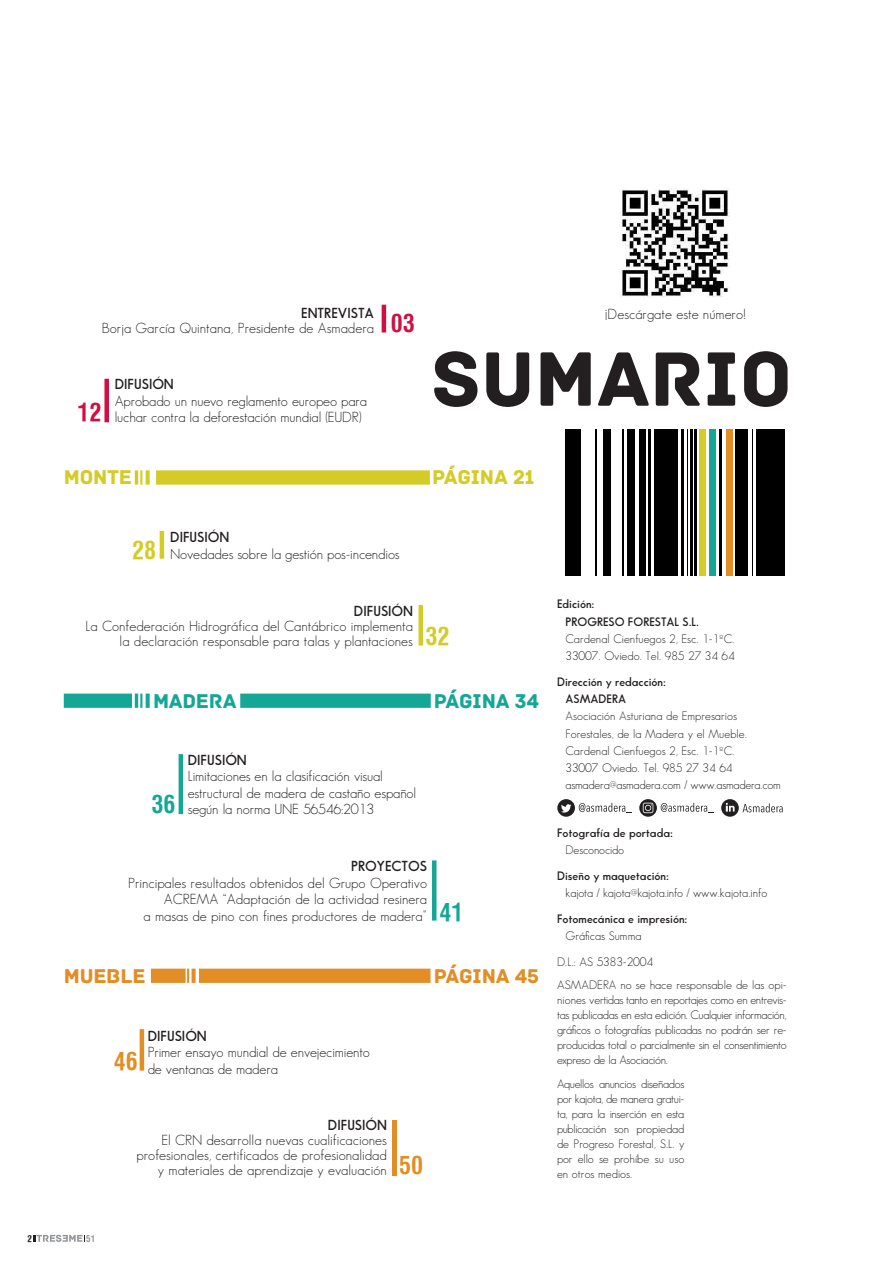
<style>
.page{position:relative;width:893px;height:1263px;background:#fff}
.page>*{position:absolute;margin:0;border:0;box-sizing:border-box;transform-origin:0 0}
.t1{font:81px "Archive";color:#231f20}
.t2{font:21px "Archive";letter-spacing:-.01em;color:#e28e25}
.t3{font:21px "Archive";letter-spacing:-.01em;color:#15a796}
.t4{font:21px "Archive";letter-spacing:-.01em;color:#d4cc26}
.t5{font:14.25px/16.5px "Sans Serif FLF";color:#231f20}
.t6{font:600 14.25px "Sans Serif FLF";color:#231f20}
.t7{font:12px/15px "Sans Serif FLF";color:#231f20}
.t8{font:600 12px/17.2px "Sans Serif FLF";color:#231f20}
.t9{font:9px "Swiss 721 Bold Condensed BT";color:#939598}
.t10{font:9px "Swiss 721 Bold Condensed BT";color:#231f20}
.s1{font-weight:600}
.s2{font-family:"Swiss 721 Bold Condensed BT";font-size:24px;color:#d10e40}
.s3{font-family:"Swiss 721 Bold Condensed BT";font-size:24px;color:#d4cc26}
.s4{font-family:"Swiss 721 Bold Condensed BT";font-size:24px;color:#15a796}
.s5{font-family:"Swiss 721 Bold Condensed BT";font-size:24px;color:#e28e25}
</style>
<div class="page">
<svg style="left:33px;top:1235px;width:52px;height:7px"></svg>
<hr style="left:622px;top:429px;width:2px;height:147px;background:#000">
<hr style="left:595px;top:429px;width:2px;height:147px;background:#000">
<div style="left:627px;top:429px;width:7px;height:147px;background:#000"></div>
<div style="left:603px;top:429px;width:7px;height:147px;background:#000"></div>
<hr style="left:687px;top:429px;width:1px;height:147px;background:#000">
<hr style="left:752px;top:429px;width:1px;height:147px;background:#000">
<hr style="left:649px;top:429px;width:2px;height:147px;background:#000">
<hr style="left:694px;top:429px;width:3px;height:147px;background:#000">
<hr style="left:719px;top:429px;width:2px;height:147px;background:#000">
<hr style="left:681px;top:429px;width:3px;height:147px;background:#000">
<hr style="left:690px;top:429px;width:3px;height:147px;background:#000">
<div style="left:654px;top:429px;width:24px;height:147px;background:#000"></div>
<div style="left:566px;top:429px;width:15px;height:147px;background:#000"></div>
<div style="left:639px;top:429px;width:6px;height:147px;background:#000"></div>
<div style="left:735px;top:429px;width:13px;height:147px;background:#000"></div>
<div style="left:726px;top:429px;width:6px;height:147px;background:#e28e25"></div>
<div style="left:709px;top:429px;width:7px;height:147px;background:#15a796"></div>
<div style="left:699px;top:429px;width:7px;height:147px;background:#d4cc26"></div>
<div style="left:756px;top:429px;width:29px;height:147px;background:#000"></div>
<hr style="left:432px;top:860px;width:4px;height:60px;background:#15a796">
<div style="left:418px;top:605px;width:5px;height:40px;background:#d4cc26"></div>
<div style="left:392px;top:1120px;width:5px;height:55px;background:#e28e25"></div>
<hr style="left:160px;top:531px;width:4px;height:28px;background:#d4cc26">
<hr style="left:382px;top:305px;width:4px;height:27px;background:#d10e40">
<div style="left:104px;top:379px;width:5px;height:43px;background:#d10e40"></div>
<hr style="left:140px;top:1029px;width:4px;height:41px;background:#e28e25">
<hr style="left:179px;top:754px;width:4px;height:60px;background:#15a796">
<hr style="left:135px;top:470px;width:3px;height:15px;background:#d4cc26">
<svg style="left:140px;top:470px;width:2px;height:15px"></svg>
<svg style="left:146px;top:470px;width:4px;height:15px"></svg>
<div style="left:156px;top:470px;width:274px;height:15px;background:#d4cc26"></div>
<svg style="left:187px;top:969px;width:2px;height:14px"></svg>
<svg style="left:192px;top:969px;width:4px;height:14px"></svg>
<div style="left:151px;top:969px;width:35px;height:14px;background:#e28e25"></div>
<div style="left:199px;top:969px;width:232px;height:14px;background:#e28e25"></div>
<hr style="left:135px;top:694px;width:3px;height:14px;background:#15a796">
<div style="left:64px;top:694px;width:68px;height:14px;background:#15a796"></div>
<svg style="left:140px;top:694px;width:2px;height:14px"></svg>
<svg style="left:146px;top:694px;width:4px;height:14px"></svg>
<div style="left:240px;top:694px;width:191px;height:14px;background:#15a796"></div>
<img style="left:621px;top:188px;width:109px;height:110px">
<svg style="left:721px;top:799px;width:62px;height:18px"></svg>
<svg style="left:639px;top:799px;width:75px;height:18px"></svg>
<svg style="left:557px;top:799px;width:75px;height:18px"></svg>
<p class="t5" style="left:102px;top:305px;width:314px;line-height:15px;text-indent:199px"><span class="s1">ENTREVISTA<br></span>Borja García Quintana, Presidente de Asmadera <span class="s2">03</span></p>
<p class="t6" style="left:115px;top:376px;width:61px">DIFUSIÓN</p>
<p class="t5" style="left:77px;top:392px;width:291px;text-indent:37px">Aprobado un nuevo reglamento europeo para<br><span class="s2">12</span> luchar contra la deforestación mundial (EUDR)</p>
<p class="t5" style="left:605px;top:306px;width:143px">¡Descárgate este número!</p>
<h1 class="t1" style="left:432px;top:331px;width:361px">SUMARIO</h1>
<h2 class="t4" style="left:64px;top:465px;width:70px">MONTE</h2>
<h2 class="t4" style="left:432px;top:465px;width:104px">PÁGINA 21</h2>
<p class="t5" style="left:132px;top:529px;width:269px;text-indent:38px"><span class="s1">DIFUSIÓN<br></span><span class="s3">28</span> Novedades sobre la gestión pos-incendios</p>
<p class="t6" style="left:354px;top:602px;width:61px">DIFUSIÓN</p>
<p class="t5" style="left:120px;top:618px;width:331px;line-height:15px;text-indent:-34px">La Confederación Hidrográfica del Cantábrico implementa<br>la declaración responsable para talas y plantaciones <span class="s3">32</span></p>
<h2 class="t3" style="left:153px;top:688px;width:85px">MADERA</h2>
<h2 class="t3" style="left:434px;top:688px;width:107px">PÁGINA 34</h2>
<p class="t6" style="left:188px;top:752px;width:61px">DIFUSIÓN</p>
<p class="t5" style="left:188px;top:768px;width:197px">Limitaciones en la clasificación visual</p>
<p class="t5" style="left:188px;top:784px;width:230px">estructural de madera de castaño español</p>
<p class="t5" style="left:151px;top:801px;width:224px"><span class="s4">36</span> según la norma UNE 56546:2013</p>
<p class="t6" style="left:351px;top:858px;width:78px">PROYECTOS</p>
<p class="t5" style="left:128px;top:874px;width:301px">Principales resultados obtenidos del Grupo Operativo</p>
<p class="t5" style="left:164px;top:891px;width:265px">ACREMA “Adaptación de la actividad resinera</p>
<p class="t5" style="left:143px;top:907px;width:321px">a masas de pino con fines productores de madera” <span class="s4">41</span></p>
<h2 class="t2" style="left:64px;top:963px;width:83px">MUEBLE</h2>
<h2 class="t2" style="left:434px;top:963px;width:107px">PÁGINA 45</h2>
<p class="t6" style="left:148px;top:1028px;width:61px">DIFUSIÓN</p>
<p class="t5" style="left:114px;top:1044px;width:258px;text-indent:34px">Primer ensayo mundial de envejecimiento<br><sup>46</sup> de ventanas de madera</p>
<p class="t6" style="left:328px;top:1117px;width:61px">DIFUSIÓN</p>
<p class="t5" style="left:161px;top:1132px;width:227px">El CRN desarrolla nuevas cualificaciones</p>
<p class="t5" style="left:137px;top:1147px;width:252px">profesionales, certificados de profesionalidad</p>
<p class="t5" style="left:158px;top:1162px;width:267px">y materiales de aprendizaje y evaluación <span class="s5">50</span></p>
<p class="t8" style="left:566px;top:596px;width:135px;text-indent:-9px">Edición:<br>PROGRESO FORESTAL S.L.</p>
<p class="t7" style="left:566px;top:630px;width:171px;line-height:17.2px">Cardenal Cienfuegos 2, Esc. 1-1ºC.<br>33007. Oviedo. Tel. 985 27 34 64</p>
<p class="t8" style="left:566px;top:673px;width:102px;text-indent:-9px">Dirección y redacción:<br>ASMADERA</p>
<p class="t7" style="left:566px;top:707px;width:217px;line-height:17.2px">Asociación Asturiana de Empresarios Forestales, de la Madera y el Mueble.<br>Cardenal Cienfuegos 2, Esc. 1-1ºC.<br>33007 Oviedo. Tel. 985 27 34 64 asmadera@asmadera.com / www.asmadera.com</p>
<p class="t8" style="left:557px;top:824px;width:117px">Fotografía de portada:</p>
<p class="t7" style="left:566px;top:842px;width:60px">Desconocido</p>
<p class="t8" style="left:557px;top:867px;width:113px">Diseño y maquetación:</p>
<p class="t7" style="left:566px;top:885px;width:203px">kajota / kajota@kajota.info / www.kajota.info</p>
<p class="t8" style="left:557px;top:910px;width:132px">Fotomecánica e impresión:</p>
<p class="t7" style="left:557px;top:923px;width:98px;line-height:25.8px;text-align:center">Gráficas Summa<br>D.L.: AS 5383-2004</p>
<p class="t7" style="left:557px;top:977px;width:231px;text-align:justify">ASMADERA no se hace responsable de las opi&shy;niones vertidas tanto en reportajes como en entrevis&shy;tas publicadas en esta edición. Cualquier información, gráficos o fotografías publicadas no podrán ser re&shy;producidas total o parcialmente sin el consentimiento expreso de la Asociación.</p>
<p class="t7" style="left:557px;top:1076px;width:129px;text-align:justify">Aquellos anuncios diseñados por kajota, de manera gratui&shy;ta, para la inserción en esta publicación son propiedad de Progreso Forestal, S.L. y por ello se prohíbe su uso en otros medios.</p>
<p class="t10" style="left:28px;top:1233px;width:6px">2</p>
<p class="t9" style="left:86px;top:1233px;width:10px">51</p>
</div>
